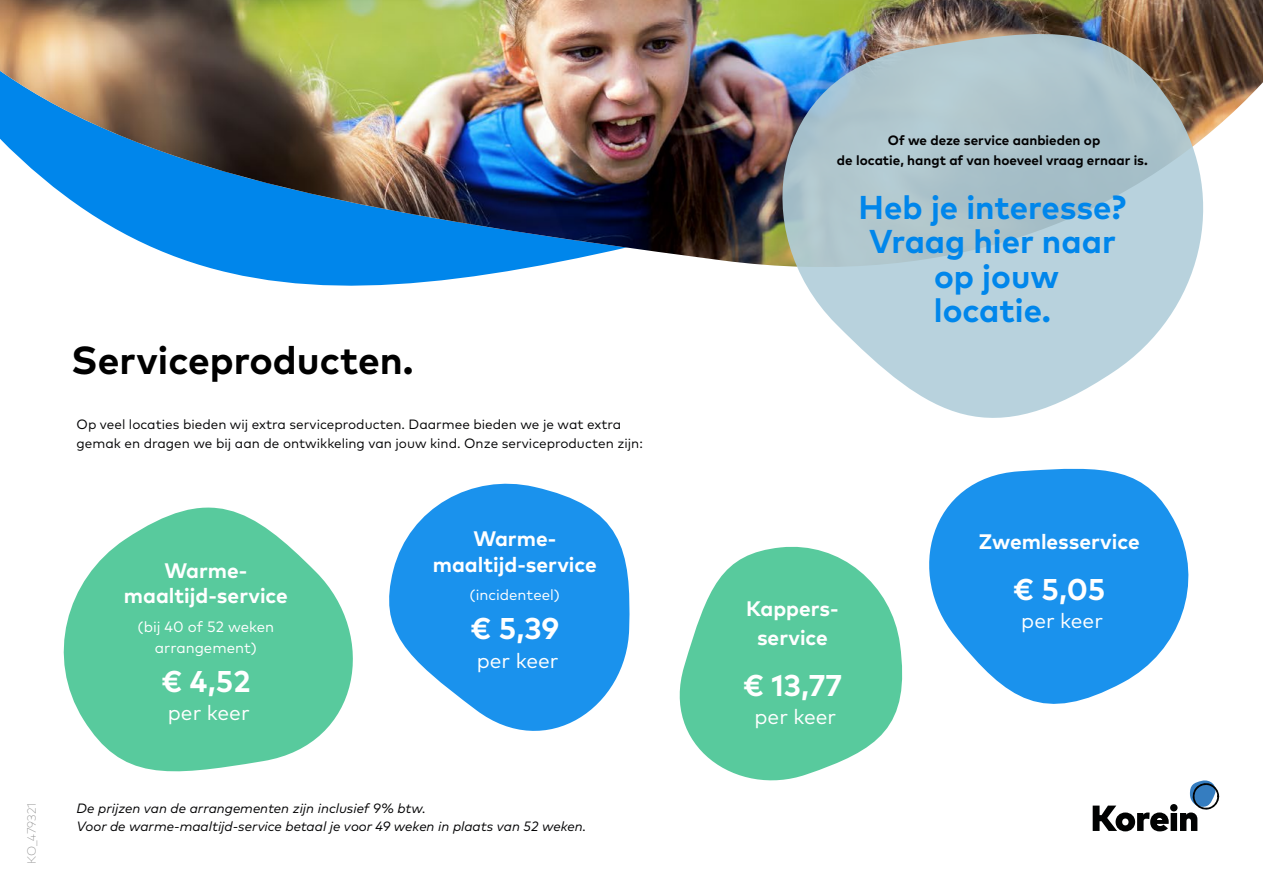
<style>
.page{position:relative;width:1263px;height:893px;background:#fff}
.page>*{position:absolute;margin:0;border:0;box-sizing:border-box;transform-origin:0 0}
.t1{font:700 39px "Mark OT";color:#000}
.t2{font:700 33px/34.5px "Mark OT";color:#0086eb;text-align:center}
.t3{font:700 30px "Mark OT";color:#fff}
.t4{font:700 21px/25.5px "Mark OT";color:#fff;text-align:center}
.t5{font:21px "Mark OT";color:#fff}
.t6{font:15px/21px "Mark OT";color:#fff;text-align:center}
.t7{font:13.5px/19.5px "Mark OT";color:#020203}
.t8{font:italic 13.5px "Mark OT";color:#020203}
.t9{font:700 13.5px/19.5px "Mark OT";color:#020203;text-align:center}
</style>
<div class="page">
<svg style="left:1093px;top:780px;width:126px;height:51px"></svg>
<svg style="left:63px;top:507px;width:290px;height:265px;fill:#58ca9d"></svg>
<svg style="left:679px;top:546px;width:224px;height:235px;fill:#58ca9d"></svg>
<svg style="left:389px;top:483px;width:241px;height:248px;fill:#1a92ed"></svg>
<svg style="left:929px;top:468px;width:260px;height:236px;fill:#1a92ed"></svg>
<img style="left:0;top:0;width:1263px;height:286px">
<svg style="left:745px;top:20px;width:485px;height:398px"></svg>
<h1 class="t1" style="left:71px;top:335px;width:344px">Serviceproducten.</h1>
<p class="t7" style="left:77px;top:414px;width:568px">Op veel locaties bieden wij extra serviceproducten. Daarmee bieden we je wat extra gemak en dragen we bij aan de ontwikkeling van jouw kind. Onze serviceproducten zijn:</p>
<h3 class="t4" style="left:124px;top:557px;width:166px">Warme&shy;maaltijd-service</h3>
<p class="t6" style="left:138px;top:616px;width:138px">(bij 40 of 52 weken arrangement)</p>
<h3 class="t3" style="left:162px;top:662px;width:90px">€ 4,52</h3>
<h3 class="t5" style="left:168px;top:700px;width:83px">per keer</h3>
<h3 class="t4" style="left:433px;top:525px;width:166px">Warme&shy;maaltijd-service</h3>
<p class="t6" style="left:470px;top:584px;width:92px">(incidenteel)</p>
<h3 class="t3" style="left:470px;top:609px;width:90px">€ 5,39</h3>
<h3 class="t5" style="left:477px;top:647px;width:83px">per keer</h3>
<p class="t8" style="left:77px;top:800px;width:351px">De prijzen van de arrangementen zijn inclusief 9% btw.</p>
<p class="t8" style="left:77px;top:818px;width:511px">Voor de warme-maaltijd-service betaal je voor 49 weken in plaats van 52 weken.</p>
<p class="t9" style="left:837px;top:130px;width:312px">Of we deze service aanbieden op<br>de locatie, hangt af van hoeveel vraag ernaar is.</p>
<h2 class="t2" style="left:859px;top:189px;width:269px">Heb je interesse?<br>Vraag hier naar op jouw<br>locatie.</h2>
<h3 class="t4" style="left:746px;top:594px;width:94px;line-height:28.5px">Kappers&shy;service</h3>
<h3 class="t3" style="left:743px;top:666px;width:100px">€ 13,77</h3>
<h3 class="t5" style="left:754px;top:704px;width:83px">per keer</h3>
<h3 class="t4" style="left:979px;top:528px;width:163px">Zwemlesservice</h3>
<h3 class="t3" style="left:1013px;top:570px;width:94px">€ 5,05</h3>
<h3 class="t5" style="left:1021px;top:608px;width:83px">per keer</h3>
</div>
